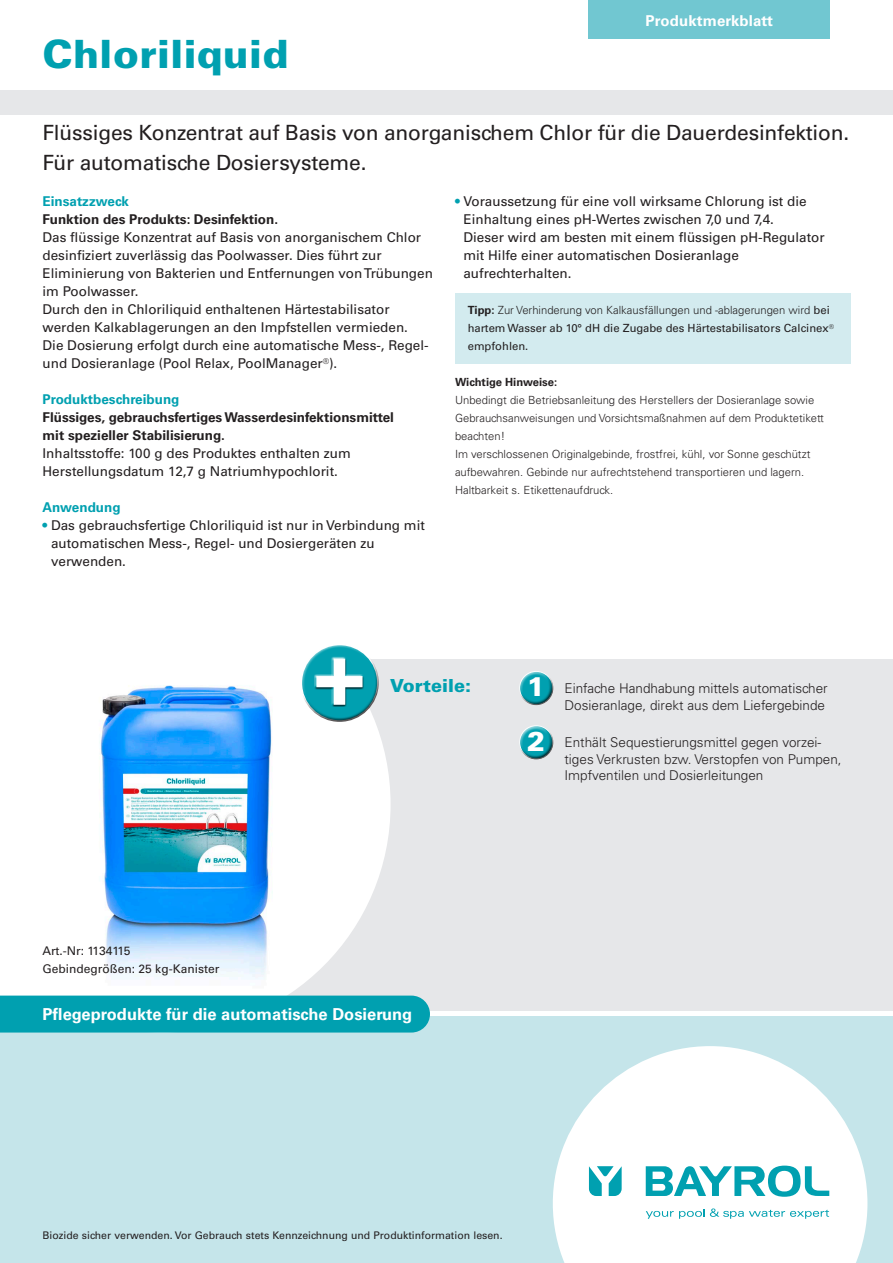
<style>
.page{position:relative;width:893px;height:1263px;background:#fff}
.page>*{position:absolute;margin:0;border:0;box-sizing:border-box;transform-origin:0 0}
.t1{font:700 86.7px "Univers LT Std";color:#fff}
.ProductName{font:900 39px "Univers LT Std";letter-spacing:.01em;color:#00a0b0}
.Advantages_Text{font:900 27px "Univers LT Std";color:#fff}
.Headline{font:21px/30px "Univers LT Std";letter-spacing:-.01em;color:#231f20}
.t2{font:900 18px "Univers LT Std";color:#00a0b0}
.Category{font:700 16.5px "Univers LT Std";color:#fff}
.t3{font:700 15px "Univers LT Std";letter-spacing:.01em;color:#fff}
.Text{font:13.5px/18px "Univers LT Std";color:#231f20}
.Advantages_Text-2{font:300 13.5px/16.5px "Univers LT Std";color:#231f20}
.Text-2{font:700 13.5px "Univers LT Std";color:#231f20}
.Subhead{font:700 13.5px "Univers LT Std";color:#00a0b0}
.Article_Numbers_and{font:12px "Univers LT Std";color:#231f20}
.Text-3{font:300 11.25px/18px "Univers LT Std";color:#231f20}
.Text-4{font:11.25px/18px "Univers LT Std";color:#231f20}
.Text-5{font:700 11.25px "Univers LT Std";color:#231f20}
.t4{font:10.5px "Univers LT Std";color:#231f20}
.s1{color:#00a0b0}
.s2{font-weight:700}
.s3{font-weight:300}
</style>
<div class="page">
<div style="left:0;top:1016px;width:893px;height:247px;background:#c5e5ea"></div>
<div style="left:163px;top:660px;width:730px;height:351px;background:#e6e7e9"></div>
<div style="left:0;top:91px;width:893px;height:24px;background:#e6e7e9"></div>
<svg style="left:553px;top:1046px;width:314px;height:217px;fill:#fff"></svg>
<svg style="left:163px;top:659px;width:228px;height:336px;fill:#fff"></svg>
<div style="left:588px;top:0;width:242px;height:38px;background:#71c7d1"></div>
<svg style="left:646px;top:1165px;width:183px;height:32px"></svg>
<svg style="left:646px;top:1208px;width:183px;height:11px"></svg>
<svg style="left:589px;top:1166px;width:33px;height:30px"></svg>
<div style="left:517px;top:668px;width:37px;height:30px;background:#fff;opacity:.75"></div>
<div style="left:518px;top:676px;width:40px;height:29px;background:#231f20;opacity:.75"></div>
<div style="left:517px;top:722px;width:37px;height:30px;background:#fff;opacity:.75"></div>
<div style="left:518px;top:730px;width:40px;height:29px;background:#231f20;opacity:.75"></div>
<div style="left:0;top:995px;width:430px;height:37px;background:#00a0b0"></div>
<div style="left:297px;top:639px;width:79px;height:63px;background:#fff;opacity:.75"></div>
<div style="left:301px;top:656px;width:79px;height:67px;background:#231f20;opacity:.75"></div>
<div style="left:315px;top:657px;width:49px;height:49px;background:#fff;opacity:.75"></div>
<div style="left:315px;top:658px;width:50px;height:49px;background:#231f20;opacity:.75"></div>
<img style="left:99px;top:669px;width:186px;height:324px">
<div style="left:455px;top:293px;width:395px;height:71px;background:#d3ebef"></div>
<p class="ProductName" style="left:43px;top:30px;width:248px">Chloriliquid</p>
<p class="t3" style="left:645px;top:12px;width:129px">Produktmerkblatt</p>
<p class="Headline" style="left:43px;top:118px;width:808px">Flüssiges Konzentrat auf Basis von anorganischem Chlor für die Dauerdesinfektion.<br>Für automatische Dosiersysteme.</p>
<p class="Subhead" style="left:43px;top:194px;width:88px">Einsatzzweck</p>
<p class="Text-2" style="left:43px;top:212px;width:237px">Funktion des Produkts: Desinfektion.</p>
<p class="Text" style="left:43px;top:229px;width:392px">Das flüssige Konzentrat auf Basis von anorganischem Chlor desinfiziert zuverlässig das Poolwasser. Dies führt zur Eliminierung von Bakterien und Entfernungen von Trübungen im Poolwasser.</p>
<p class="Text" style="left:43px;top:301px;width:388px">Durch den in Chloriliquid enthaltenen Härtestabilisator werden Kalkablagerungen an den Impfstellen vermieden.<br>Die Dosierung erfolgt durch eine automatische Mess-, Regel&shy;und Dosieranlage (Pool Relax, PoolManager<sup>®</sup>).</p>
<p class="Subhead" style="left:43px;top:392px;width:138px">Produktbeschreibung</p>
<p class="Text-2" style="left:43px;top:410px;width:353px">Flüssiges, gebrauchsfertiges Wasserdesinfektionsmittel</p>
<p class="Text-2" style="left:43px;top:428px;width:184px">mit spezieller Stabilisierung.</p>
<p class="Text" style="left:43px;top:445px;width:310px">Inhaltsstoffe: 100 g des Produktes enthalten zum</p>
<p class="Text" style="left:43px;top:463px;width:297px">Herstellungsdatum 12,7 g Natriumhypochlorit.</p>
<p class="Subhead" style="left:43px;top:500px;width:80px">Anwendung</p>
<p class="Text" style="left:51px;top:517px;width:375px;text-indent:-8px"><span class="s1">•</span> Das gebrauchsfertige Chloriliquid ist nur in Verbindung mit automatischen Mess-, Regel- und Dosiergeräten zu verwenden.</p>
<p class="Text" style="left:463px;top:193px;width:363px;text-indent:-8px"><span class="s1">•</span> Voraussetzung für eine voll wirksame Chlorung ist die Einhaltung eines pH-Wertes zwischen 7,0 und 7,4.<br>Dieser wird am besten mit einem flüssigen pH-Regulator mit Hilfe einer automatischen Dosieranlage aufrechterhalten.</p>
<p class="Text-4" style="left:468px;top:301px;width:368px"><span class="s2">Tipp:</span> <span class="s3">Zur Verhinderung von Kalkausfällungen und -ablagerungen wird</span> bei hartem Wasser ab 10° dH die Zugabe des Härtestabilisators Calcinex<sup>® </sup>empfohlen.</p>
<p class="Text-5" style="left:455px;top:376px;width:104px">Wichtige Hinweise:</p>
<p class="Text-3" style="left:455px;top:391px;width:370px">Unbedingt die Betriebsanleitung des Herstellers der Dosieranlage sowie<br>Gebrauchsanweisungen und Vorsichtsmaßnahmen auf dem Produktetikett beachten!</p>
<p class="Text-3" style="left:455px;top:445px;width:357px">Im verschlossenen Originalgebinde, frostfrei, kühl, vor Sonne geschützt aufbewahren. Gebinde nur aufrechtstehend transportieren und lagern.<br>Haltbarkeit s. Etikettenaufdruck.</p>
<h1 class="t1" style="left:314px;top:623px;width:52px">+</h1>
<p class="t2" style="left:390px;top:675px;width:82px">Vorteile:</p>
<p class="Advantages_Text" style="left:527px;top:670px;width:20px">1</p>
<p class="Advantages_Text-2" style="left:564px;top:680px;width:265px">Einfache Handhabung mittels automatischer<br>Dosieranlage, direkt aus dem Liefergebinde</p>
<p class="Advantages_Text" style="left:527px;top:724px;width:20px">2</p>
<p class="Advantages_Text-2" style="left:564px;top:734px;width:279px">Enthält Sequestierungsmittel gegen vorzei&shy;tiges Verkrusten bzw. Verstopfen von Pumpen,<br>Impfventilen und Dosierleitungen</p>
<p class="Article_Numbers_and" style="left:43px;top:943px;width:90px">Art.-Nr: 1134115</p>
<p class="Article_Numbers_and" style="left:43px;top:961px;width:178px">Gebindegrößen: 25 kg-Kanister</p>
<p class="Category" style="left:43px;top:1004px;width:371px">Pflegeprodukte für die automatische Dosierung</p>
<p class="t4" style="left:43px;top:1229px;width:462px">Biozide sicher verwenden. Vor Gebrauch stets Kennzeichnung und Produktinformation lesen.</p>
</div>
